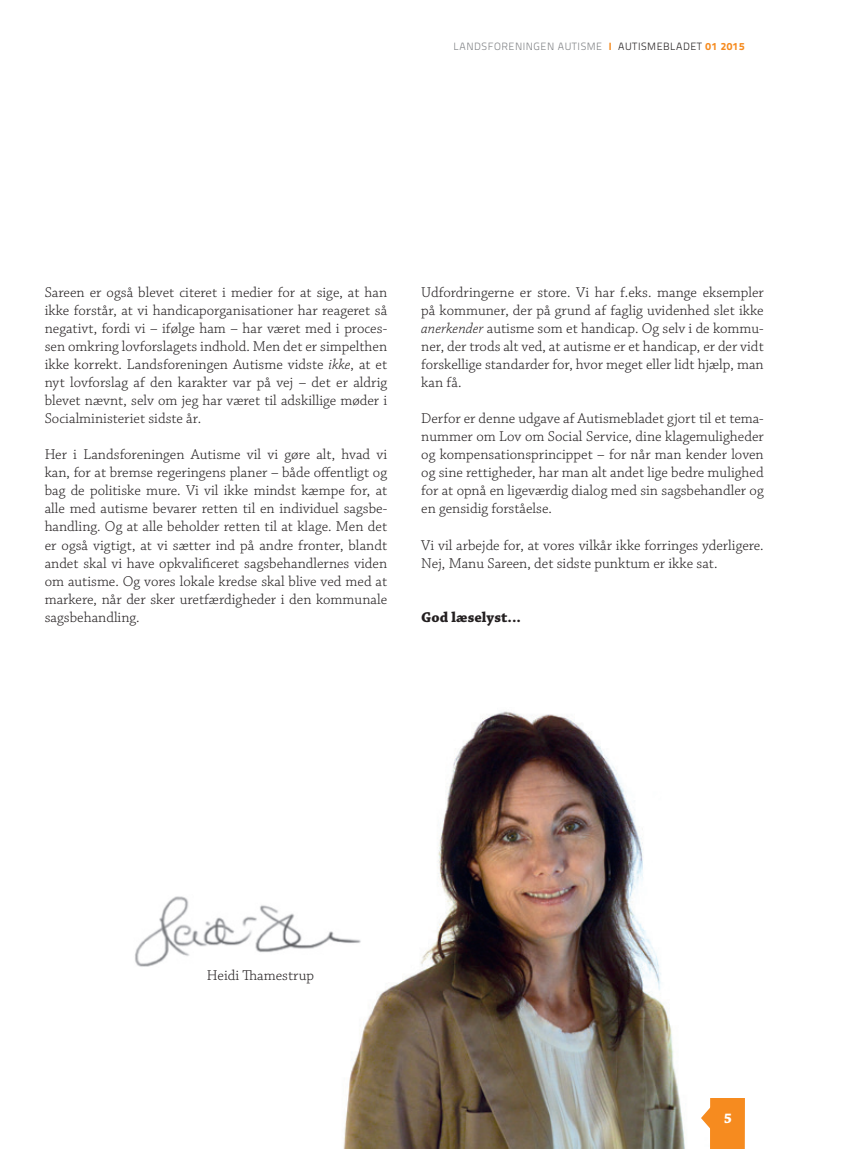
<style>
.page{position:relative;width:851px;height:1149px;background:#fff}
.page>*{position:absolute;margin:0;border:0;box-sizing:border-box;transform-origin:0 0}
.t1{font:300 15px/18px "Chaparral Pro";color:#231f20;text-align:justify}
.t2{font:700 15px "Chaparral Pro";color:#231f20}
.t3{font:700 14.55px "Chaparral Pro";color:#fff}
.t4{font:300 10.5px "Titillium Text 22 L";letter-spacing:.05em;color:#808285}
.s1{font-weight:800;color:#f68b1f}
.s2{color:#231f20}
.s3{font-style:italic}
</style>
<div class="page">
<img style="left:343px;top:711px;width:342px;height:437px">
<svg style="left:701px;top:1098px;width:43px;height:50px"></svg>
<img style="left:135px;top:894px;width:226px;height:73px">
<p class="t4" style="left:453px;top:39px;width:292px">LANDSFORENINGEN AUTISME <span class="s1">I</span> <span class="s2">AUTISMEBLADET</span> <span class="s1">01 2015</span></p>
<p class="t1" style="left:45px;top:284px;width:344px">Sareen er også blevet citeret i medier for at sige, at han ikke forstår, at vi handicaporganisationer har reageret så negativt, fordi vi – ifølge ham – har været med i proces&shy;sen omkring lovforslagets indhold. Men det er simpelthen ikke korrekt. Landsforeningen Autisme vidste <span class="s3">ikke</span>, at et nyt lovforslag af den karakter var på vej – det er aldrig blevet nævnt, selv om jeg har været til adskillige møder i Socialministeriet sidste år.</p>
<p class="t1" style="left:45px;top:446px;width:344px">Her i Landsforeningen Autisme vil vi gøre alt, hvad vi kan, for at bremse regeringens planer – både offentligt og bag de politiske mure. Vi vil ikke mindst kæmpe for, at alle med autisme bevarer retten til en individuel sagsbe&shy;handling. Og at alle beholder retten til at klage. Men det er også vigtigt, at vi sætter ind på andre fronter, blandt andet skal vi have opkvalificeret sagsbehandlernes viden om autisme. Og vores lokale kredse skal blive ved med at markere, når der sker uretfærdigheder i den kommunale sagsbehandling.</p>
<p class="t1" style="left:421px;top:284px;width:344px">Udfordringerne er store. Vi har f.eks. mange eksempler på kommuner, der på grund af faglig uvidenhed slet ikke <span class="s3">anerkender</span> autisme som et handicap. Og selv i de kommu&shy;ner, der trods alt ved, at autisme er et handicap, er der vidt forskellige standarder for, hvor meget eller lidt hjælp, man kan få.</p>
<p class="t1" style="left:421px;top:410px;width:344px">Derfor er denne udgave af Autismebladet gjort til et tema&shy;nummer om Lov om Social Service, dine klagemuligheder og kompensationsprincippet – for når man kender loven og sine rettigheder, har man alt andet lige bedre mulighed for at opnå en ligeværdig dialog med sin sagsbehandler og en gensidig forståelse.</p>
<p class="t1" style="left:421px;top:536px;width:344px">Vi vil arbejde for, at vores vilkår ikke forringes yderligere.<br>Nej, Manu Sareen, det sidste punktum er ikke sat.</p>
<p class="t2" style="left:421px;top:607px;width:101px">God læselyst...</p>
<p class="t1" style="left:207px;top:966px;width:109px">Heidi Thamestrup</p>
<p class="t3" style="left:723px;top:1109px;width:10px">5</p>
</div>
